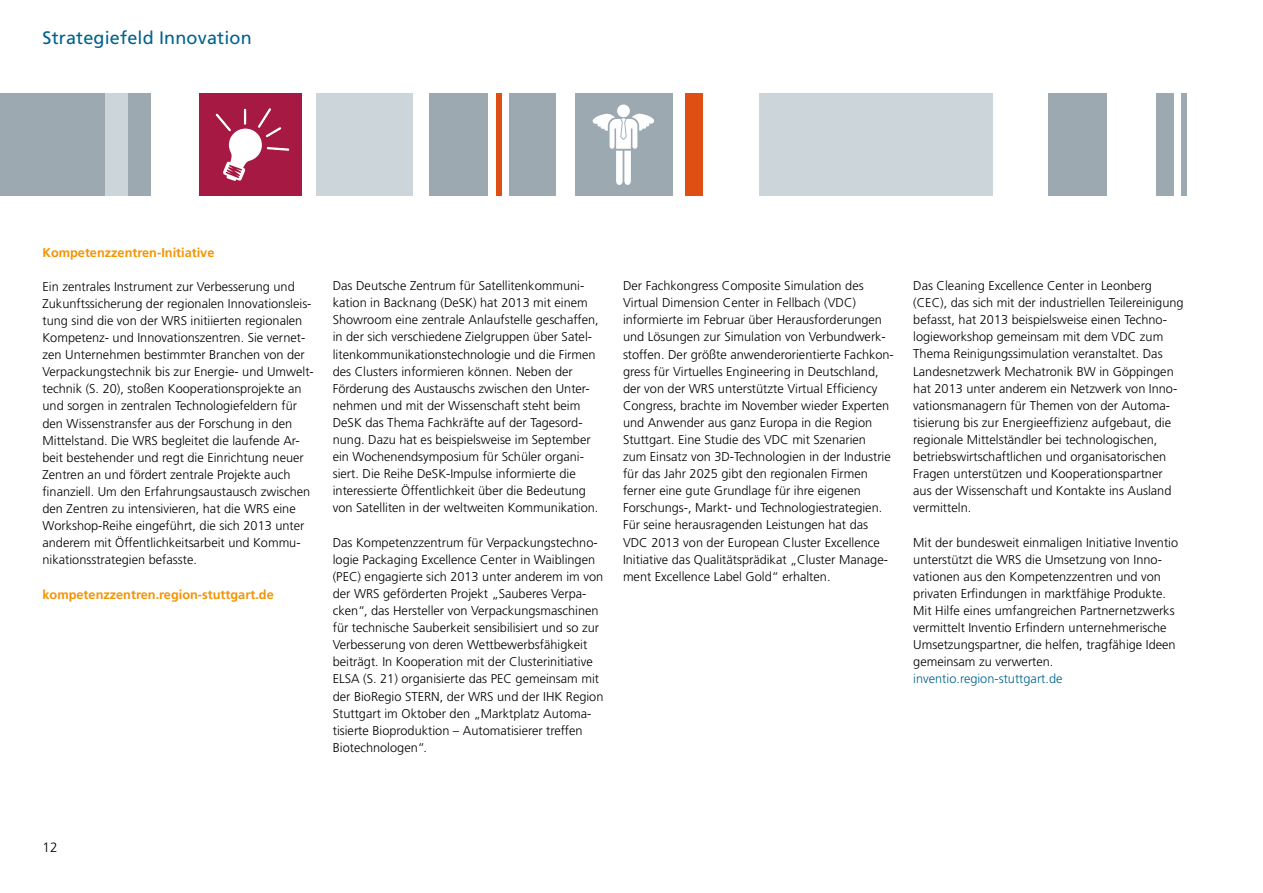
<style>
.page{position:relative;width:1263px;height:893px;background:#fff}
.page>*{position:absolute;margin:0;border:0;box-sizing:border-box;transform-origin:0 0}
.t1{font:18px "Frutiger";letter-spacing:.01em;color:#00628d}
.t2{font:300 13.5px "Frutiger";color:#000}
.t3{font:300 12.75px/17.1px "Frutiger";color:#000}
.t4{font:700 12.75px "Frutiger";color:#f39400}
.t5{font:300 12.75px "Frutiger";color:#00628d}
</style>
<div class="page">
<div style="left:0;top:94px;width:150px;height:102px;background:#9ca9b1"></div>
<div style="left:105px;top:94px;width:23px;height:102px;background:#ccd5d9"></div>
<div style="left:1048px;top:94px;width:59px;height:102px;background:#9ca9b1"></div>
<div style="left:429px;top:94px;width:59px;height:102px;background:#9ca9b1"></div>
<div style="left:509px;top:94px;width:46px;height:102px;background:#9ca9b1"></div>
<div style="left:760px;top:94px;width:233px;height:102px;background:#ccd5d9"></div>
<div style="left:316px;top:94px;width:96px;height:102px;background:#ccd5d9"></div>
<div style="left:686px;top:93px;width:17px;height:102px;background:#df4f13"></div>
<div style="left:1157px;top:94px;width:17px;height:102px;background:#9ca9b1"></div>
<div style="left:1181px;top:94px;width:5px;height:102px;background:#9ca9b1"></div>
<div style="left:496px;top:94px;width:6px;height:102px;background:#df4f13"></div>
<div style="left:200px;top:94px;width:102px;height:102px;background:#a51943"></div>
<svg style="left:215px;top:108px;width:75px;height:73px"></svg>
<div style="left:575px;top:94px;width:97px;height:102px;background:#9ca9b1"></div>
<div style="left:617px;top:105px;width:13px;height:12px;background:#fff;border-radius:50%"></div>
<svg style="left:592px;top:113px;width:62px;height:72px"></svg>
<h1 class="t1" style="left:43px;top:30px;width:211px">Strategiefeld Innovation</h1>
<p class="t4" style="left:43px;top:247px;width:173px">Kompetenzzentren-Initiative</p>
<p class="t3" style="left:43px;top:279px;width:273px">Ein zentrales Instrument zur Verbesserung und Zukunftssicherung der regionalen Innovationsleis&shy;tung sind die von der WRS initiierten regionalen Kompetenz- und Innovationszentren. Sie vernet&shy;zen Unternehmen bestimmter Branchen von der Verpackungstechnik bis zur Energie- und Umwelt&shy;technik (S. 20), stoßen Kooperationsprojekte an und sorgen in zentralen Technologiefeldern für den Wissenstransfer aus der Forschung in den Mittelstand. Die WRS begleitet die laufende Ar&shy;beit bestehender und regt die Einrichtung neuer Zentren an und fördert zentrale Projekte auch finanziell. Um den Erfahrungsaustausch zwischen den Zentren zu intensivieren, hat die WRS eine Workshop-Reihe eingeführt, die sich 2013 unter anderem mit Öffentlichkeitsarbeit und Kommu&shy;nikationsstrategien befasste.</p>
<p class="t4" style="left:43px;top:589px;width:233px">kompetenzzentren.region-stuttgart.de</p>
<p class="t3" style="left:333px;top:278px;width:267px">Das Deutsche Zentrum für Satellitenkommuni&shy;kation in Backnang (DeSK) hat 2013 mit einem Showroom eine zentrale Anlaufstelle geschaffen, in der sich verschiedene Zielgruppen über Satel&shy;litenkommunikationstechnologie und die Firmen des Clusters informieren können. Neben der Förderung des Austauschs zwischen den Unter&shy;nehmen und mit der Wissenschaft steht beim DeSK das Thema Fachkräfte auf der Tagesord&shy;nung. Dazu hat es beispielsweise im September ein Wochenendsymposium für Schüler organi&shy;siert. Die Reihe DeSK-Impulse informierte die interessierte Öffentlichkeit über die Bedeutung von Satelliten in der weltweiten Kommunikation.</p>
<p class="t3" style="left:333px;top:535px;width:272px">Das Kompetenzzentrum für Verpackungstechno&shy;logie Packaging Excellence Center in Waiblingen (PEC) engagierte sich 2013 unter anderem im von der WRS geförderten Projekt „Sauberes Verpa&shy;cken“, das Hersteller von Verpackungsmaschinen für technische Sauberkeit sensibilisiert und so zur Verbesserung von deren Wettbewerbsfähigkeit beiträgt. In Kooperation mit der Clusterinitiative ELSA (S. 21) organisierte das PEC gemeinsam mit der BioRegio STERN, der WRS und der IHK Region Stuttgart im Oktober den „Marktplatz Automa&shy;tisierte Bioproduktion – Automatisierer treffen Biotechnologen“.</p>
<p class="t3" style="left:623px;top:278px;width:272px">Der Fachkongress Composite Simulation des Virtual Dimension Center in Fellbach (VDC) informierte im Februar über Herausforderungen und Lösungen zur Simulation von Verbundwerk&shy;stoffen. Der größte anwenderorientierte Fachkon&shy;gress für Virtuelles Engineering in Deutschland, der von der WRS unterstützte Virtual Efficiency Congress, brachte im November wieder Experten und Anwender aus ganz Europa in die Region Stuttgart. Eine Studie des VDC mit Szenarien<br>zum Einsatz von 3D-Technologien in der Industrie für das Jahr 2025 gibt den regionalen Firmen ferner eine gute Grundlage für ihre eigenen Forschungs-, Markt- und Technologiestrategien.<br>Für seine herausragenden Leistungen hat das VDC 2013 von der European Cluster Excellence Initiative das Qualitätsprädikat „Cluster Manage&shy;ment Excellence Label Gold“ erhalten.</p>
<p class="t3" style="left:913px;top:278px;width:272px">Das Cleaning Excellence Center in Leonberg (CEC), das sich mit der industriellen Teilereinigung befasst, hat 2013 beispielsweise einen Techno&shy;logieworkshop gemeinsam mit dem VDC zum Thema Reinigungssimulation veranstaltet. Das Landesnetzwerk Mechatronik BW in Göppingen hat 2013 unter anderem ein Netzwerk von Inno&shy;vationsmanagern für Themen von der Automa&shy;tisierung bis zur Energieeffizienz aufgebaut, die regionale Mittelständler bei technologischen, betriebswirtschaftlichen und organisatorischen Fragen unterstützen und Kooperationspartner aus der Wissenschaft und Kontakte ins Ausland vermitteln.</p>
<p class="t3" style="left:913px;top:535px;width:266px">Mit der bundesweit einmaligen Initiative Inventio unterstützt die WRS die Umsetzung von Inno&shy;vationen aus den Kompetenzzentren und von privaten Erfindungen in marktfähige Produkte.<br>Mit Hilfe eines umfangreichen Partnernetzwerks vermittelt Inventio Erfindern unternehmerische Umsetzungspartner, die helfen, tragfähige Ideen gemeinsam zu verwerten.</p>
<p class="t5" style="left:913px;top:674px;width:151px">inventio.region-stuttgart.de</p>
<p class="t2" style="left:43px;top:842px;width:17px">12</p>
</div>
